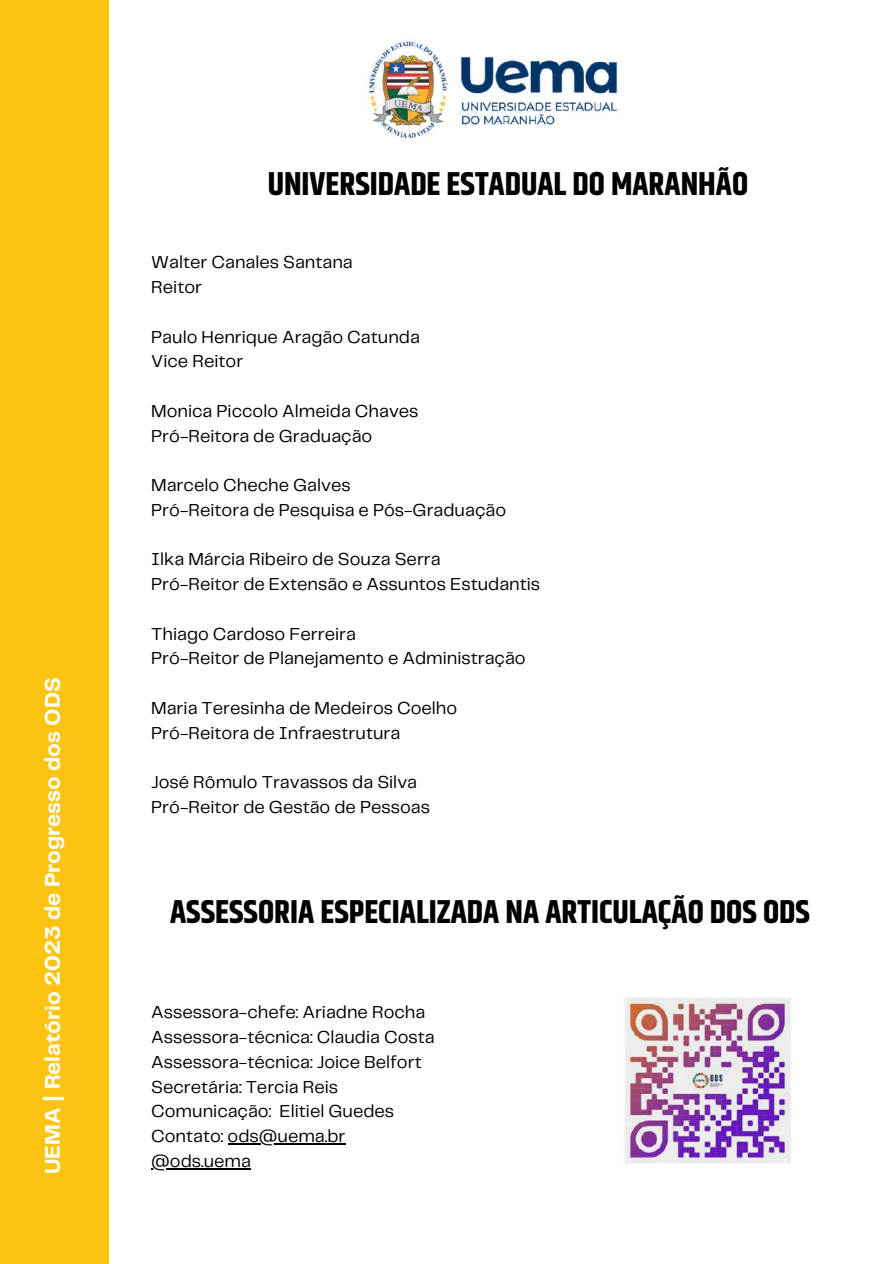
<style>
.page{position:relative;width:894px;height:1264px;background:#fff}
.page>*{position:absolute;margin:0;border:0;box-sizing:border-box;transform-origin:0 0}
.t1{font:700 33px "Khand";color:#000}
.t2{font:700 21.9px "Telegraf";color:#fff}
.t3{font:18px/24.8px "Telegraf";color:#000}
</style>
<div class="page">
<div style="left:0;top:0;width:109px;height:1263px;background:#fbc412"></div>
<img style="left:367px;top:39px;width:251px;height:103px">
<hr style="left:227px;top:1143px;width:118px;height:1px;background:#000">
<hr style="left:151px;top:1167px;width:100px;height:2px;background:#000">
<img style="left:624px;top:996px;width:169px;height:167px">
<p class="t2" style="left:43px;top:1174px;width:498px;rotate:-90deg">UEMA | Relatório 2023 de Progresso dos ODS</p>
<h1 class="t1" style="left:267px;top:160px;width:482px">UNIVERSIDADE ESTADUAL DO MARANHÃO</h1>
<p class="t3" style="left:151px;top:251px;width:203px">Walter Canales Santana<br>Reitor</p>
<p class="t3" style="left:151px;top:325px;width:270px">Paulo Henrique Aragão Catunda<br>Vice Reitor</p>
<p class="t3" style="left:151px;top:399px;width:269px">Monica Piccolo Almeida Chaves<br>Pró-Reitora de Graduação</p>
<p class="t3" style="left:151px;top:473px;width:356px">Marcelo Cheche Galves<br>Pró-Reitora de Pesquisa e Pós-Graduação</p>
<p class="t3" style="left:151px;top:548px;width:390px">Ilka Márcia Ribeiro de Souza Serra<br>Pró-Reitor de Extensão e Assuntos Estudantis</p>
<p class="t3" style="left:151px;top:622px;width:376px">Thiago Cardoso Ferreira<br>Pró-Reitor de Planejamento e Administração</p>
<p class="t3" style="left:151px;top:696px;width:307px">Maria Teresinha de Medeiros Coelho<br>Pró-Reitora de Infraestrutura</p>
<p class="t3" style="left:151px;top:770px;width:280px">José Rômulo Travassos da Silva<br>Pró-Reitor de Gestão de Pessoas</p>
<h1 class="t1" style="left:170px;top:888px;width:641px">ASSESSORIA ESPECIALIZADA NA ARTICULAÇÃO DOS ODS</h1>
<p class="t3" style="left:151px;top:1000px;width:285px">Assessora-chefe: Ariadne Rocha<br>Assessora-técnica: Claudia Costa<br>Assessora-técnica: Joice Belfort<br>Secretária: Tercia Reis<br>Comunicação: Elitiel Guedes<br>Contato: ods@uema.br @ods.uema</p>
</div>
